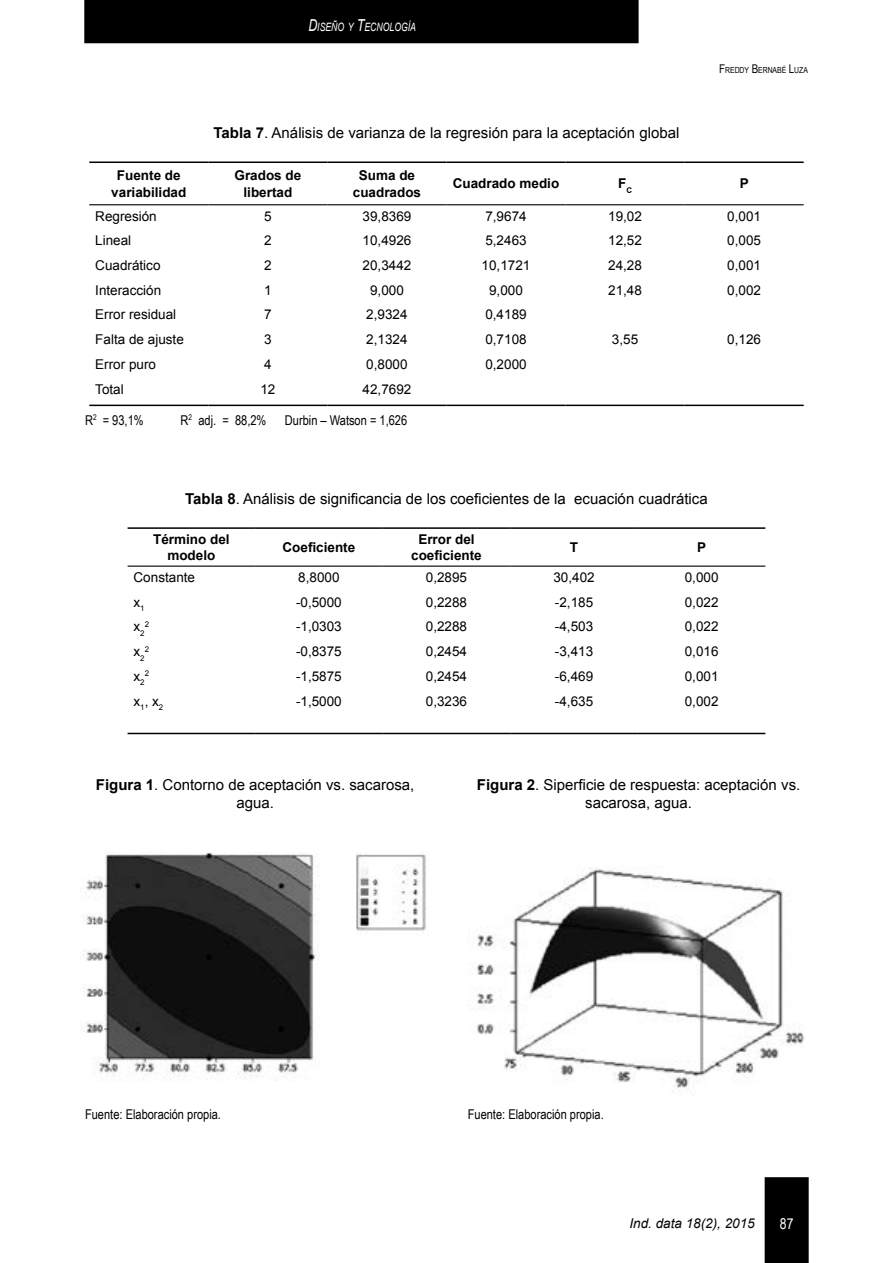
<style>
.page{position:relative;width:893px;height:1263px;background:#fff}
.page>*{position:absolute;margin:0;border:0;box-sizing:border-box;transform-origin:0 0}
.t1{font:15px/18px "Arial";color:#000;text-align:center}
.t2{font:15px "Arial Narrow";color:#fff}
.t3{font:13.5px/24.8px "Arial";color:#000;text-align:justify}
.t4{font:700 13.5px/16.2px "Arial";color:#000;text-align:center}
.t5{font:13.5px "Arial Narrow";color:#000}
.t6{font:italic 13.5px "Arial";color:#000}
.t7{font:italic 11.55px "Arial";color:#fff;scale:.75 1}
.t8{font:8.4px "Arial Narrow";letter-spacing:-.005em;color:#000}
.t9{font:7.8px "Arial";color:#000}
.s1{font-size:16.5px}
.s2{font-weight:700}
.s3{font-size:12px}
</style>
<div class="page">
<div style="left:765px;top:1177px;width:44px;height:86px;background:#000"></div>
<div style="left:84px;top:0;width:555px;height:43px;background:#000"></div>
<hr style="left:89px;top:161px;width:119px;height:2px;background:#000">
<hr style="left:208px;top:161px;width:119px;height:2px;background:#000">
<hr style="left:327px;top:161px;width:119px;height:2px;background:#000">
<hr style="left:446px;top:161px;width:120px;height:2px;background:#000">
<hr style="left:566px;top:161px;width:119px;height:2px;background:#000">
<hr style="left:685px;top:161px;width:119px;height:2px;background:#000">
<hr style="left:89px;top:405px;width:119px;height:1px;background:#000">
<hr style="left:208px;top:405px;width:119px;height:1px;background:#000">
<hr style="left:327px;top:405px;width:119px;height:1px;background:#000">
<hr style="left:446px;top:405px;width:120px;height:1px;background:#000">
<hr style="left:566px;top:405px;width:119px;height:1px;background:#000">
<hr style="left:685px;top:405px;width:119px;height:1px;background:#000">
<hr style="left:89px;top:204px;width:119px;height:1px;background:#000">
<hr style="left:208px;top:204px;width:119px;height:1px;background:#000">
<hr style="left:327px;top:204px;width:119px;height:1px;background:#000">
<hr style="left:446px;top:204px;width:120px;height:1px;background:#000">
<hr style="left:566px;top:204px;width:119px;height:1px;background:#000">
<hr style="left:685px;top:204px;width:119px;height:1px;background:#000">
<hr style="left:128px;top:527px;width:127px;height:2px;background:#000">
<hr style="left:255px;top:527px;width:128px;height:2px;background:#000">
<hr style="left:383px;top:527px;width:127px;height:2px;background:#000">
<hr style="left:510px;top:527px;width:128px;height:2px;background:#000">
<hr style="left:638px;top:527px;width:127px;height:2px;background:#000">
<hr style="left:128px;top:733px;width:127px;height:1px;background:#000">
<hr style="left:255px;top:733px;width:128px;height:1px;background:#000">
<hr style="left:383px;top:733px;width:127px;height:1px;background:#000">
<hr style="left:510px;top:733px;width:128px;height:1px;background:#000">
<hr style="left:638px;top:733px;width:127px;height:1px;background:#000">
<hr style="left:128px;top:566px;width:127px;height:1px;background:#000">
<hr style="left:255px;top:566px;width:128px;height:1px;background:#000">
<hr style="left:383px;top:566px;width:127px;height:1px;background:#000">
<hr style="left:510px;top:566px;width:128px;height:1px;background:#000">
<hr style="left:638px;top:566px;width:127px;height:1px;background:#000">
<img style="left:472px;top:868px;width:332px;height:227px">
<img style="left:82px;top:852px;width:344px;height:229px">
<p class="t7" style="left:308px;top:19px;width:145px"><span class="s1">D</span>ISEÑO Y <span class="s1">T</span>ECNOLOGÍA</p>
<p class="t1" style="left:214px;top:124px;width:467px"><span class="s2">Tabla 7</span>. Análisis de varianza de la regresión para la aceptación global</p>
<p class="t8" style="left:719px;top:63px;width:90px"><span class="s3">F</span>REDDY <span class="s3">B</span>ERNABÉ <span class="s3">L</span>UZA</p>
<p class="t4" style="left:111px;top:168px;width:77px">Fuente de variabilidad</p>
<p class="t4" style="left:234px;top:168px;width:68px">Grados de libertad</p>
<p class="t4" style="left:353px;top:168px;width:70px">Suma de cuadrados</p>
<p class="t4" style="left:453px;top:176px;width:108px">Cuadrado medio</p>
<p class="t4" style="left:618px;top:176px;width:15px">F<sub>C</sub></p>
<p class="t4" style="left:740px;top:176px;width:9px">P</p>
<p class="t3" style="left:95px;top:204px;width:90px;text-align:left">Regresión<br>Lineal<br>Cuadrático<br>Interacción<br>Error residual<br>Falta de ajuste<br>Error puro<br>Total</p>
<p class="t3" style="left:260px;top:204px;width:17px;text-align:left">5<br>2<br>2<br>1<br>7<br>3<br>4<br>12</p>
<p class="t3" style="left:363px;top:204px;width:50px;text-align:center">39,8369<br>10,4926<br>20,3442<br>9,000<br>2,9324<br>2,1324<br>0,8000<br>42,7692</p>
<p class="t3" style="left:482px;top:204px;width:50px;text-align:center">7,9674<br>5,2463<br>10,1721<br>9,000<br>0,4189<br>0,7108<br>0,2000</p>
<p class="t3" style="left:608px;top:204px;width:35px">19,02<br>12,52<br>24,28<br>21,48</p>
<p class="t3" style="left:727px;top:204px;width:35px">0,001<br>0,005<br>0,001<br>0,002</p>
<p class="t3" style="left:727px;top:327px;width:35px">0,126</p>
<p class="t3" style="left:612px;top:327px;width:28px">3,55</p>
<p class="t5" style="left:85px;top:410px;width:60px">R<sup>2</sup> = 93,1%</p>
<p class="t5" style="left:181px;top:410px;width:87px">R<sup>2</sup> adj. = 88,2%</p>
<p class="t5" style="left:285px;top:410px;width:124px">Durbin – Watson = 1,626</p>
<p class="t1" style="left:185px;top:490px;width:524px"><span class="s2">Tabla 8</span>. Análisis de significancia de los coeficientes de la ecuación cuadrática</p>
<p class="t4" style="left:153px;top:531px;width:78px">Término del modelo</p>
<p class="t4" style="left:283px;top:540px;width:74px">Coeficiente</p>
<p class="t4" style="left:411px;top:531px;width:72px">Error del coeficiente</p>
<p class="t4" style="left:570px;top:540px;width:10px">T</p>
<p class="t4" style="left:697px;top:540px;width:9px">P</p>
<p class="t3" style="left:134px;top:565px;width:63px;text-align:left">Constante x<sub>1<br></sub>x<sub>2</sub></p>
<p class="t3" style="left:296px;top:565px;width:47px;text-align:left">8,8000 -0,5000 -1,0303 -0,8375 -1,5875 -1,5000</p>
<p class="t3" style="left:426px;top:565px;width:43px">0,2895<br>0,2288<br>0,2288<br>0,2454<br>0,2454<br>0,3236</p>
<p class="t3" style="left:553px;top:565px;width:43px">30,402 -2,185 -4,503 -3,413 -6,469 -4,635</p>
<p class="t3" style="left:685px;top:565px;width:35px">0,000<br>0,022<br>0,022<br>0,016<br>0,001<br>0,002</p>
<p class="t9" style="left:145px;top:619px;width:6px">2</p>
<p class="t9" style="left:145px;top:644px;width:6px">2</p>
<p class="t3" style="left:134px;top:639px;width:13px">x<sub>2</sub></p>
<p class="t9" style="left:145px;top:668px;width:6px">2</p>
<p class="t3" style="left:134px;top:688px;width:31px">x<sub>1</sub>, x<sub>2</sub></p>
<p class="t3" style="left:134px;top:664px;width:13px">x<sub>2</sub></p>
<p class="t1" style="left:96px;top:776px;width:320px"><span class="s2">Figura 1</span>. Contorno de aceptación vs. sacarosa, agua.</p>
<p class="t1" style="left:477px;top:776px;width:325px"><span class="s2">Figura 2</span>. Siperficie de respuesta: aceptación vs. sacarosa, agua.</p>
<p class="t5" style="left:85px;top:1105px;width:137px">Fuente: Elaboración propia.</p>
<p class="t5" style="left:468px;top:1105px;width:137px">Fuente: Elaboración propia.</p>
<p class="t6" style="left:629px;top:1215px;width:127px">Ind. data 18(2), 2015</p>
<p class="t2" style="left:780px;top:1213px;width:15px">87</p>
</div>
